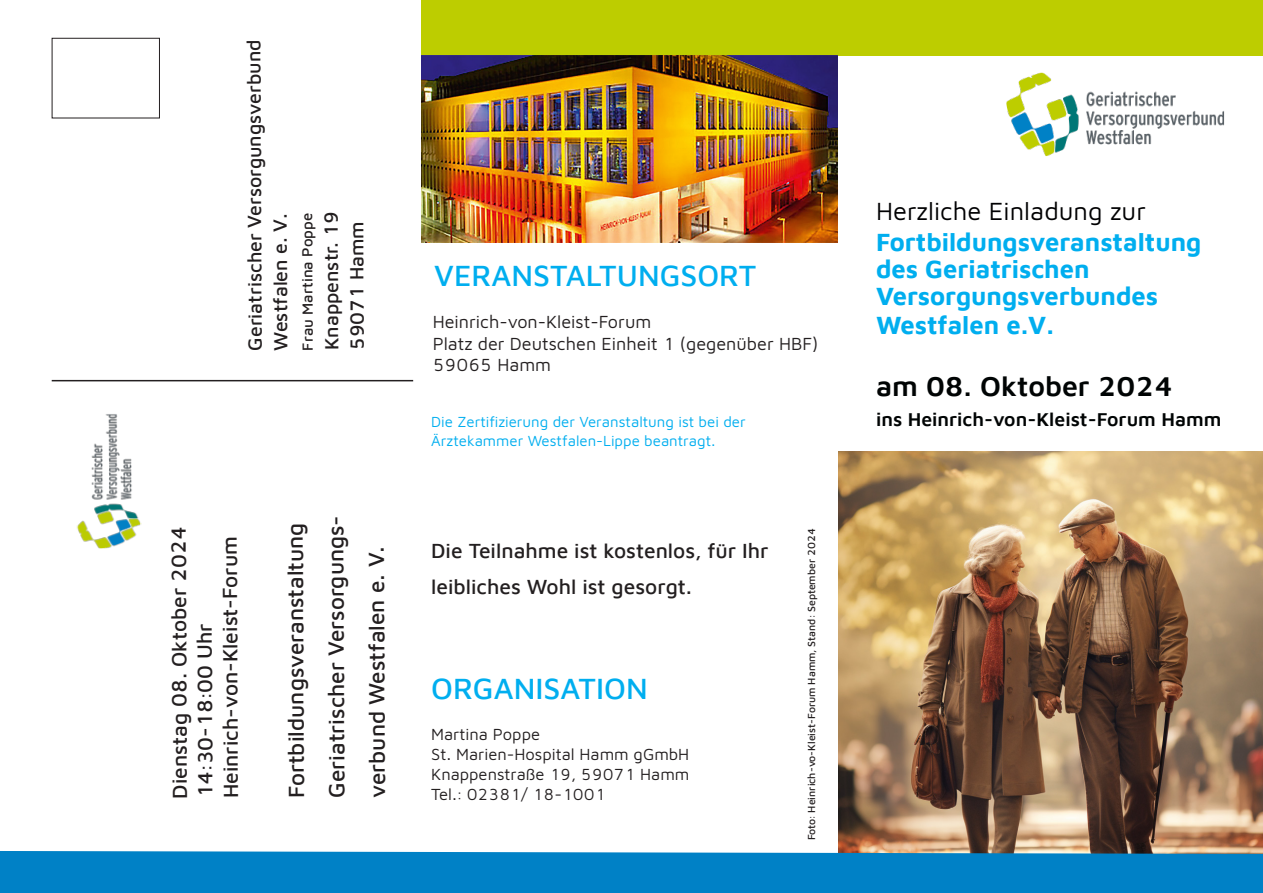
<style>
.page{position:relative;width:1263px;height:893px;background:#fff}
.page>*{position:absolute;margin:0;border:0;box-sizing:border-box;transform-origin:0 0}
.H2_Inhalt{font:500 30px "Maven Johanniter";color:#00aeef}
.t1{font:600 28.5px "Maven Johanniter";color:#000404}
.t2{font:700 25.5px "Maven Johanniter";color:#00aeef}
.t3{font:25.5px "Maven Johanniter";color:#000002}
.t4{font:500 22.5px/40.5px "Maven Johanniter";letter-spacing:-.005em;color:#231f20}
.H4_Inhalt{font:500 21px/36px "Maven Johanniter";letter-spacing:-.005em;color:#231f20}
.t5{font:500 19.5px/25.8px "Maven Johanniter";letter-spacing:-.005em;color:#231f20}
.t6{font:600 19.5px "Maven Johanniter";color:#000404}
.H4_Inhalt-2{font:18px/21.6px "Maven Johanniter";color:#231f20}
.t7{font:16.5px/19.8px "Maven Johanniter";color:#231f20}
.H4_Inhalt-3{font:15px/19.5px "Maven Johanniter";color:#00aeef}
.t8{font:500 15px "Maven Johanniter";letter-spacing:-.005em;color:#231f20}
.t9{font:500 10.5px "Maven Johanniter";color:#231f20}
</style>
<div class="page">
<img style="left:839px;top:452px;width:424px;height:399px">
<div style="left:0;top:851px;width:1263px;height:42px;background:#0081c6"></div>
<img style="left:1006px;top:72px;width:219px;height:85px">
<div style="left:421px;top:0;width:842px;height:55px;background:#bdcd00"></div>
<img style="left:421px;top:55px;width:417px;height:187px">
<div style="left:52px;top:38px;width:108px;height:80px;border:1px solid #231f20"></div>
<hr style="left:52px;top:380px;width:361px;height:1px;background:#231f20">
<img style="left:76px;top:414px;width:66px;height:135px">
<p class="t5" style="left:240px;top:351px;width:313px;rotate:-90deg">Geriatrischer Versorgungsverbund<br>Westfalen e. V.</p>
<p class="t8" style="left:297px;top:350px;width:139px;rotate:-90deg">Frau Martina Poppe</p>
<p class="t5" style="left:317px;top:350px;width:141px;rotate:-90deg">Knappenstr. 19</p>
<p class="t5" style="left:343px;top:350px;width:131px;rotate:-90deg">59071 Hamm</p>
<p class="H4_Inhalt" style="left:160px;top:799px;width:274px;rotate:-90deg">Dienstag 08. Oktober 2024</p>
<p class="H4_Inhalt" style="left:185px;top:798px;width:176px;rotate:-90deg">14:30-18:00 Uhr</p>
<p class="H4_Inhalt" style="left:211px;top:798px;width:264px;rotate:-90deg">Heinrich-von-Kleist-Forum</p>
<p class="t4" style="left:274px;top:798px;width:285px;rotate:-90deg">Fortbildungsveranstaltung<br>Geriatrischer Versorgungs&shy;verbund Westfalen e. V.</p>
<p class="H2_Inhalt" style="left:434px;top:255px;width:324px">VERANSTALTUNGSORT</p>
<p class="H4_Inhalt-2" style="left:433px;top:310px;width:387px">Heinrich-von-Kleist-Forum<br>Platz der Deutschen Einheit 1 (gegenüber HBF)</p>
<p class="H4_Inhalt-2" style="left:433px;top:353px;width:120px">59065 Hamm</p>
<p class="H4_Inhalt-3" style="left:431px;top:411px;width:316px">Die Zertifizierung der Veranstaltung ist bei der<br>Ärztekammer Westfalen-Lippe beantragt.</p>
<p class="H4_Inhalt" style="left:431px;top:531px;width:339px">Die Teilnahme ist kostenlos, für Ihr leibliches Wohl ist gesorgt.</p>
<p class="H2_Inhalt" style="left:431px;top:668px;width:218px">ORGANISATION</p>
<p class="t7" style="left:431px;top:724px;width:110px">Martina Poppe</p>
<p class="t7" style="left:431px;top:743px;width:260px">St. Marien-Hospital Hamm gGmbH</p>
<p class="t7" style="left:431px;top:763px;width:260px">Knappenstraße 19, 59071 Hamm<br>Tel.: 02381/ 18-1001</p>
<p class="t9" style="left:804px;top:840px;width:314px;rotate:-90deg">Foto: Heinrich-vo-Kleist-Forum Hamm, Stand: September 2024</p>
<p class="t3" style="left:876px;top:193px;width:271px">Herzliche Einladung zur</p>
<p class="t2" style="left:876px;top:224px;width:327px">Fortbildungsveranstaltung</p>
<p class="t2" style="left:876px;top:251px;width:215px">des Geriatrischen</p>
<p class="t2" style="left:876px;top:278px;width:284px">Versorgungsverbundes</p>
<p class="t2" style="left:876px;top:307px;width:180px">Westfalen e.V.</p>
<p class="t1" style="left:876px;top:367px;width:298px">am 08. Oktober 2024</p>
<p class="t6" style="left:876px;top:406px;width:347px">ins Heinrich-von-Kleist-Forum Hamm</p>
</div>
